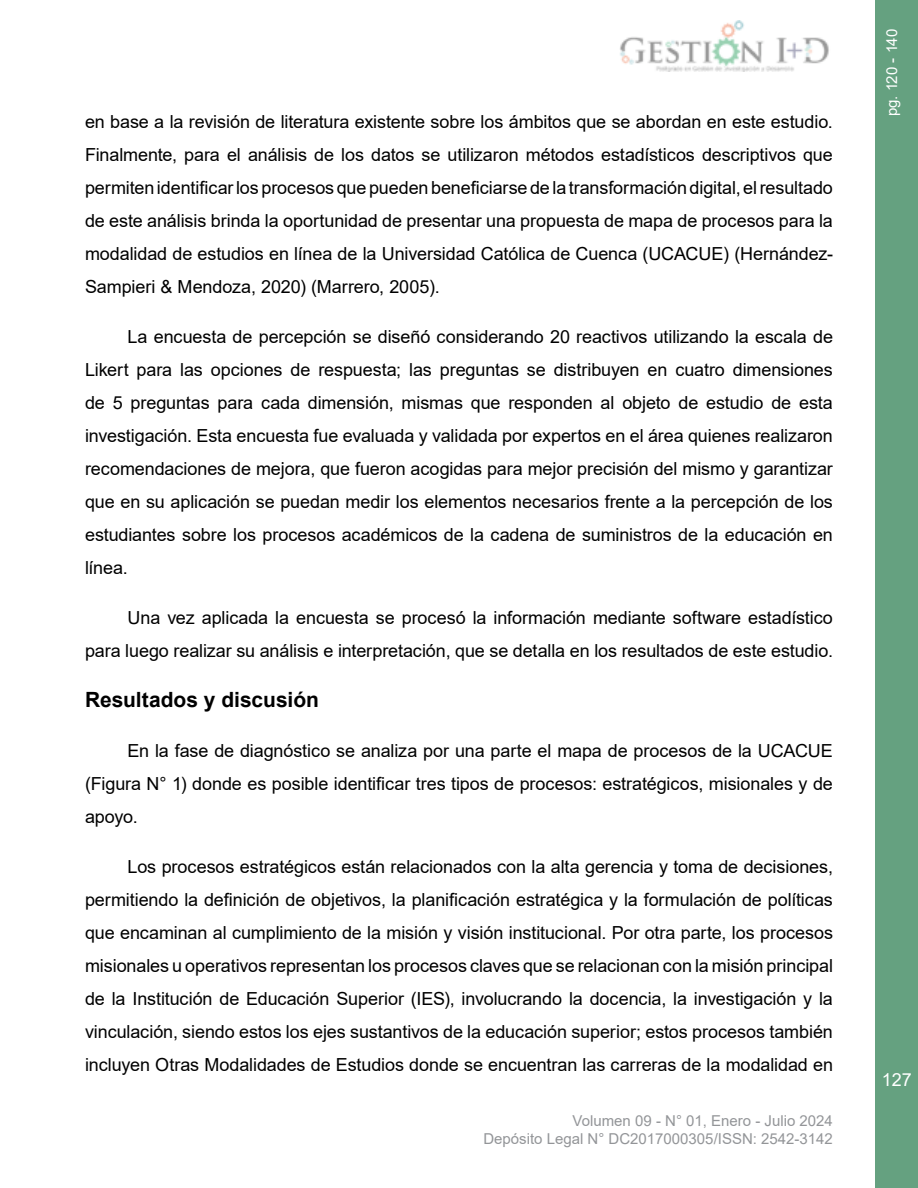
<style>
.page{position:relative;width:918px;height:1188px;background:#fff}
.page>*{position:absolute;margin:0;border:0;box-sizing:border-box;transform-origin:0 0}
.t1{font:700 21px "Arial";color:#000}
.t2{font:18px/33px "Arial";letter-spacing:-.005em;color:#000;text-align:justify}
.t3{font:18px "Arial";color:#fff}
.t4{font:15px/18px "Arial";color:#939598;text-align:right}
.t5{font:15px "Arial";letter-spacing:.005em;color:#fff}
</style>
<div class="page">
<div style="left:876px;top:0;width:42px;height:1188px;background:#65a180"></div>
<img style="left:620px;top:21px;width:209px;height:51px">
<p class="t2" style="left:85px;top:105px;width:749px">en base a la revisión de literatura existente sobre los ámbitos que se abordan en este estudio.<br>Finalmente, para el análisis de los datos se utilizaron métodos estadísticos descriptivos que permiten identificar los procesos que pueden beneficiarse de la transformación digital, el resultado de este análisis brinda la oportunidad de presentar una propuesta de mapa de procesos para la modalidad de estudios en línea de la Universidad Católica de Cuenca (UCACUE) (Hernández-Sampieri &amp; Mendoza, 2020) (Marrero, 2005).</p>
<p class="t2" style="left:85px;top:320px;width:750px;text-indent:43px">La encuesta de percepción se diseñó considerando 20 reactivos utilizando la escala de Likert para las opciones de respuesta; las preguntas se distribuyen en cuatro dimensiones de 5 preguntas para cada dimensión, mismas que responden al objeto de estudio de esta investigación. Esta encuesta fue evaluada y validada por expertos en el área quienes realizaron recomendaciones de mejora, que fueron acogidas para mejor precisión del mismo y garantizar que en su aplicación se puedan medir los elementos necesarios frente a la percepción de los estudiantes sobre los procesos académicos de la cadena de suministros de la educación en línea.</p>
<p class="t2" style="left:85px;top:601px;width:749px;text-align:right">Una vez aplicada la encuesta se procesó la información mediante software estadístico<br>para luego realizar su análisis e interpretación, que se detalla en los resultados de este estudio.</p>
<p class="t1" style="left:85px;top:685px;width:235px">Resultados y discusión</p>
<p class="t2" style="left:85px;top:734px;width:749px;text-indent:43px">En la fase de diagnóstico se analiza por una parte el mapa de procesos de la UCACUE (Figura N° 1) donde es posible identificar tres tipos de procesos: estratégicos, misionales y de apoyo.</p>
<p class="t2" style="left:85px;top:850px;width:750px;text-indent:43px">Los procesos estratégicos están relacionados con la alta gerencia y toma de decisiones, permitiendo la definición de objetivos, la planificación estratégica y la formulación de políticas que encaminan al cumplimiento de la misión y visión institucional. Por otra parte, los procesos misionales u operativos representan los procesos claves que se relacionan con la misión principal de la Institución de Educación Superior (IES), involucrando la docencia, la investigación y la vinculación, siendo estos los ejes sustantivos de la educación superior; estos procesos también incluyen Otras Modalidades de Estudios donde se encuentran las carreras de la modalidad en</p>
<p class="t4" style="left:483px;top:1112px;width:351px">Volumen 09 - N° 01, Enero - Julio 2024<br>Depósito Legal N° DC2017000305/ISSN: 2542-3142</p>
<p class="t5" style="left:882px;top:116px;width:89px;rotate:-90deg">pg. 120 - 140</p>
<p class="t3" style="left:882px;top:1068px;width:32px">127</p>
</div>
